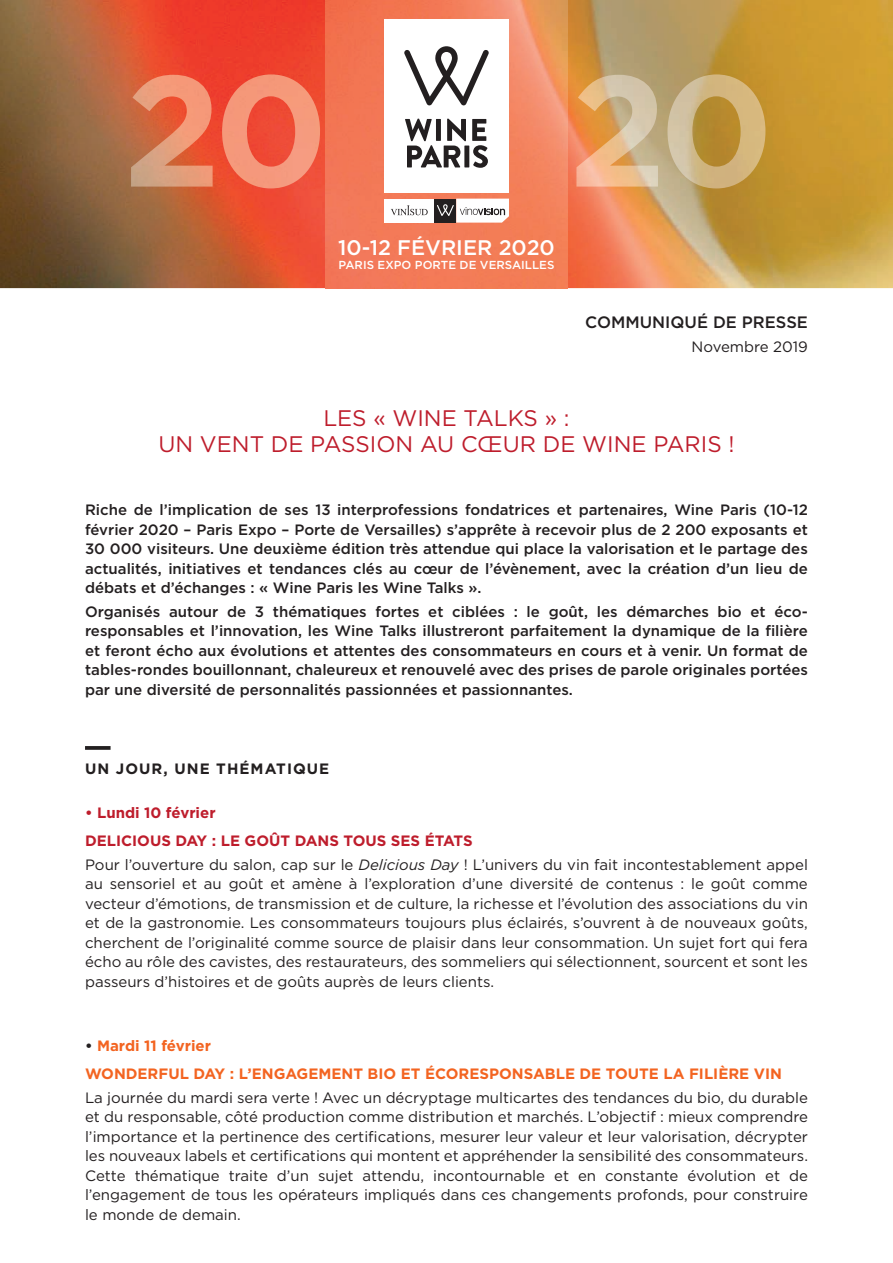
<style>
.page{position:relative;width:893px;height:1263px;background:#fff}
.page>*{position:absolute;margin:0;border:0;box-sizing:border-box;transform-origin:0 0}
.t1{font:22.5px/25.5px "Gotham";color:#be1d2c;text-align:center}
.t2{font:500 21.15px "Gotham";color:#fff}
.t3{font:500 16.5px "Gotham";color:#231f20}
.t4{font:15px/19.5px "Gotham";color:#231f20;text-align:justify}
.t5{font:500 15px/19.5px "Gotham";color:#231f20;text-align:justify}
.t6{font:700 15px/28px "Gotham";color:#f36421}
.t7{font:700 15px/28px "Gotham";color:#be1d2c}
.t8{font:700 15px "Gotham";letter-spacing:.07em;color:#231f20}
.t9{font:500 11.55px "Gotham";color:#fff}
.s1{font-style:italic}
.s2{color:#231f20}
</style>
<div class="page">
<img style="left:0;top:0;width:893px;height:288px">
<img style="left:325px;top:0;width:243px;height:288px">
<svg style="left:85px;top:746px;width:26px;height:4px"></svg>
<img style="left:131px;top:74px;width:189px;height:114px">
<img style="left:576px;top:74px;width:189px;height:114px">
<svg style="left:384px;top:19px;width:125px;height:174px"></svg>
<div style="left:384px;top:199px;width:50px;height:24px;background:#fff"></div>
<svg style="left:391px;top:205px;width:37px;height:10px"></svg>
<div style="left:434px;top:199px;width:22px;height:24px;background:#231f20"></div>
<svg style="left:437px;top:199px;width:72px;height:24px"></svg>
<h2 class="t2" style="left:338px;top:233px;width:218px">10-12 FÉVRIER 2020</h2>
<p class="t9" style="left:338px;top:258px;width:217px">PARIS EXPO PORTE DE VERSAILLES</p>
<p class="t3" style="left:585px;top:311px;width:224px">COMMUNIQUÉ DE PRESSE</p>
<p class="t4" style="left:692px;top:336px;width:118px">Novembre 2019</p>
<h1 class="t1" style="left:158px;top:405px;width:578px">LES « WINE TALKS » :<br>UN VENT DE PASSION AU CŒUR DE WINE PARIS !</h1>
<p class="t5" style="left:85px;top:500px;width:724px">Riche de l’implication de ses 13 interprofessions fondatrices et partenaires, Wine Paris (10-12 février 2020 – Paris Expo – Porte de Versailles) s’apprête à recevoir plus de 2 200 exposants et 30 000 visiteurs. Une deuxième édition très attendue qui place la valorisation et le partage des actualités, initiatives et tendances clés au cœur de l’évènement, avec la création d’un lieu de débats et d’échanges : « Wine Paris les Wine Talks ».</p>
<p class="t5" style="left:85px;top:601px;width:724px">Organisés autour de 3 thématiques fortes et ciblées : le goût, les démarches bio et éco&shy;responsables et l’innovation, les Wine Talks illustreront parfaitement la dynamique de la filière et feront écho aux évolutions et attentes des consommateurs en cours et à venir. Un format de tables-rondes bouillonnant, chaleureux et renouvelé avec des prises de parole originales portées par une diversité de personnalités passionnées et passionnantes.</p>
<p class="t8" style="left:85px;top:758px;width:246px">UN JOUR, UNE THÉMATIQUE</p>
<p class="t7" style="left:85px;top:798px;width:389px">• Lundi 10 février<br>DELICIOUS DAY : LE GOÛT DANS TOUS SES ÉTATS</p>
<p class="t4" style="left:85px;top:854px;width:724px">Pour l’ouverture du salon, cap sur le <span class="s1">Delicious Day</span> ! L’univers du vin fait incontestablement appel au sensoriel et au goût et amène à l’exploration d’une diversité de contenus : le goût comme vecteur d’émotions, de transmission et de culture, la richesse et l’évolution des associations du vin et de la gastronomie. Les consommateurs toujours plus éclairés, s’ouvrent à de nouveaux goûts, cherchent de l’originalité comme source de plaisir dans leur consommation. Un sujet fort qui fera écho au rôle des cavistes, des restaurateurs, des sommeliers qui sélectionnent, sourcent et sont les passeurs d’histoires et de goûts auprès de leurs clients.</p>
<p class="t6" style="left:85px;top:1032px;width:698px"><span class="s2">•</span> Mardi 11 février<br>WONDERFUL DAY : L’ENGAGEMENT BIO ET ÉCORESPONSABLE DE TOUTE LA FILIÈRE VIN</p>
<p class="t4" style="left:85px;top:1087px;width:724px">La journée du mardi sera verte ! Avec un décryptage multicartes des tendances du bio, du durable et du responsable, côté production comme distribution et marchés. L’objectif : mieux comprendre l’importance et la pertinence des certifications, mesurer leur valeur et leur valorisation, décrypter les nouveaux labels et certifications qui montent et appréhender la sensibilité des consommateurs.<br>Cette thématique traite d’un sujet attendu, incontournable et en constante évolution et de l’engagement de tous les opérateurs impliqués dans ces changements profonds, pour construire le monde de demain.</p>
</div>
